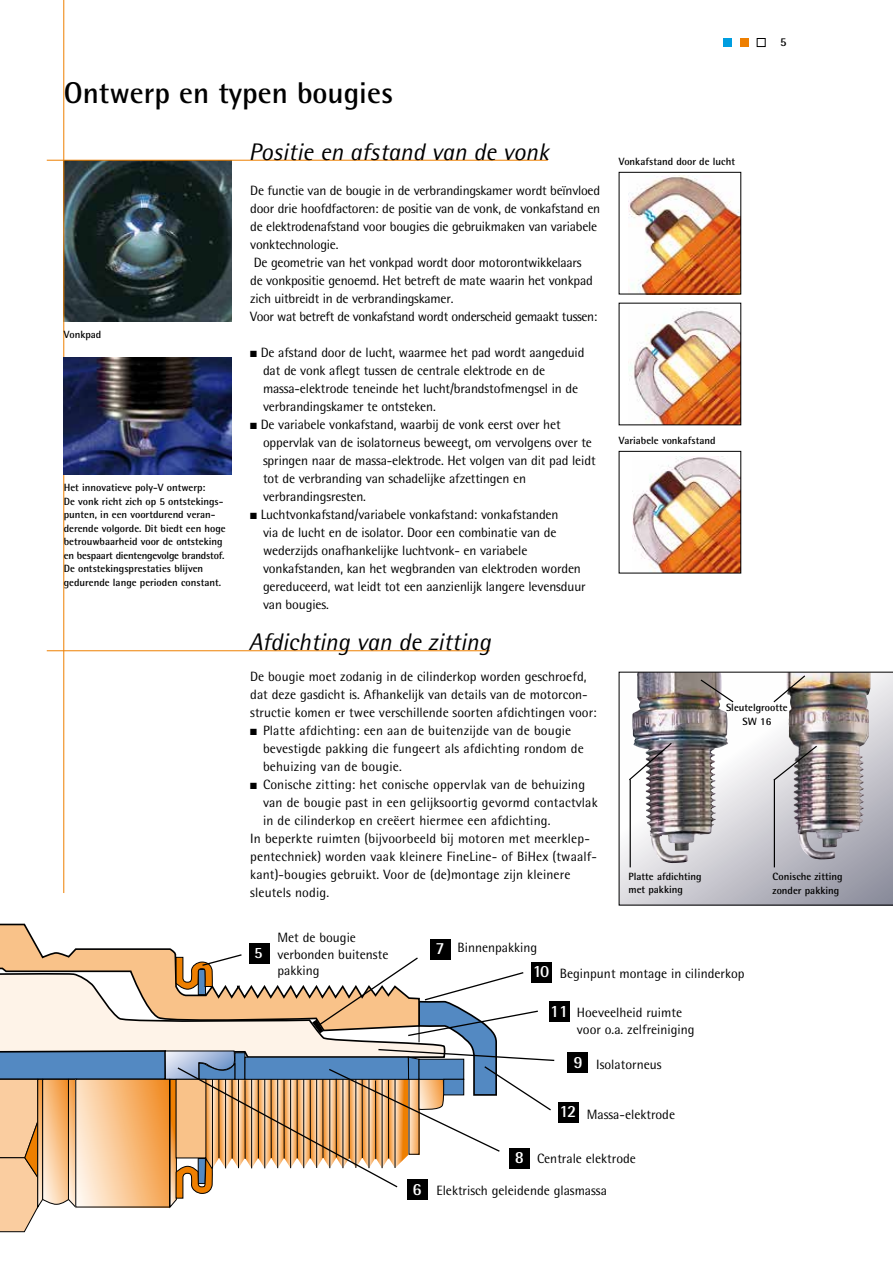
<style>
.page{position:relative;width:893px;height:1263px;background:#fff}
.page>*{position:absolute;margin:0;border:0;box-sizing:border-box;transform-origin:0 0}
.t1{font:700 30px "Agfa Rotis Semisans";color:#000}
.t2{font:italic 24px "Agfa Rotis Semisans";color:#000}
.t3{font:700 17.1px "Agfa Rotis Semisans";color:#fff}
.t4{font:700 15.75px "Agfa Rotis Semisans";color:#fff}
.t5{font:13.5px/18px "Agfa Rotis Semisans";letter-spacing:-.01em;color:#000}
.t6{font:13.5px/18px "Agfa Rotis Semisans";letter-spacing:.01em;color:#000}
.t7{font:700 12px "Agfa Rotis Semisans";color:#000}
.t8{font:700 10.5px/13.5px "Agfa Rotis Semisans";color:#000}
.s1{font-weight:700;font-size:17.1px;color:#fff}
</style>
<div class="page">
<img style="left:64px;top:161px;width:168px;height:160px">
<div style="left:558px;top:1102px;width:21px;height:21px;background:#000"></div>
<div style="left:549px;top:1001px;width:20px;height:21px;background:#000"></div>
<svg style="left:0;top:923px;width:555px;height:309px"></svg>
<div style="left:567px;top:1052px;width:21px;height:21px;background:#000"></div>
<div style="left:531px;top:962px;width:21px;height:21px;background:#000"></div>
<hr style="left:47px;top:160px;width:501px;height:1px;background:#ee7f00">
<hr style="left:47px;top:650px;width:443px;height:1px;background:#ee7f00">
<hr style="left:63px;top:0;width:1px;height:893px;background:#ee7f00">
<img style="left:64px;top:357px;width:168px;height:117px">
<img style="left:628px;top:176px;width:111px;height:116px">
<img style="left:632px;top:456px;width:107px;height:115px">
<img style="left:628px;top:311px;width:111px;height:112px">
<img style="left:619px;top:672px;width:274px;height:233px">
<svg style="left:628px;top:741px;width:45px;height:40px"></svg>
<svg style="left:772px;top:744px;width:46px;height:38px;background:#afabae"></svg>
<svg style="left:772px;top:674px;width:34px;height:30px"></svg>
<svg style="left:699px;top:678px;width:36px;height:26px"></svg>
<hr style="left:630px;top:779px;width:1px;height:88px;background:#000">
<hr style="left:774px;top:779px;width:1px;height:88px;background:#000">
<div style="left:723px;top:38px;width:8px;height:9px;background:#009ee0"></div>
<div style="left:740px;top:38px;width:9px;height:9px;background:#ee7f00"></div>
<div style="left:757px;top:38px;width:8px;height:9px;border:1px solid #000"></div>
<h1 class="t1" style="left:64px;top:75px;width:331px">Ontwerp en typen bougies</h1>
<p class="t8" style="left:64px;top:328px;width:39px">Vonkpad</p>
<p class="t8" style="left:64px;top:481px;width:164px">Het innovatieve poly-V ontwerp:<br>De vonk richt zich op 5 ontstekings&shy;punten, in een voortdurend veran&shy;derende volgorde. Dit biedt een hoge betrouwbaarheid voor de ontsteking en bespaart dientengevolge brandstof.<br>De ontstekingsprestaties blijven gedurende lange perioden constant.</p>
<h2 class="t2" style="left:249px;top:137px;width:301px">Positie en afstand van de vonk</h2>
<p class="t5" style="left:250px;top:182px;width:351px">De functie van de bougie in de verbrandingskamer wordt beïnvloed door drie hoofdfactoren: de positie van de vonk, de vonkafstand en de elektrodenafstand voor bougies die gebruikmaken van variabele vonktechnologie.<br>De geometrie van het vonkpad wordt door motorontwikkelaars<br>de vonkpositie genoemd. Het betreft de mate waarin het vonkpad zich uitbreidt in de verbrandingskamer.<br>Voor wat betreft de vonkafstand wordt onderscheid gemaakt tussen:</p>
<p class="t5" style="left:263px;top:344px;width:323px;text-indent:-13px">■ De afstand door de lucht, waarmee het pad wordt aangeduid dat de vonk aflegt tussen de centrale elektrode en de massa-elektrode teneinde het lucht/brandstofmengsel in de verbrandingskamer te ontsteken.</p>
<p class="t5" style="left:263px;top:416px;width:334px;text-indent:-13px">■ De variabele vonkafstand, waarbij de vonk eerst over het oppervlak van de isolatorneus beweegt, om vervolgens over te springen naar de massa-elektrode. Het volgen van dit pad leidt tot de verbranding van schadelijke afzettingen en verbrandingsresten.</p>
<p class="t5" style="left:263px;top:506px;width:324px;text-indent:-13px">■ Luchtvonkafstand/variabele vonkafstand: vonkafstanden<br>via de lucht en de isolator. Door een combinatie van de wederzijds onafhankelijke luchtvonk- en variabele vonkafstanden, kan het wegbranden van elektroden worden gereduceerd, wat leidt tot een aanzienlijk langere levensduur van bougies.</p>
<h2 class="t2" style="left:249px;top:627px;width:243px">Afdichting van de zitting</h2>
<p class="t8" style="left:619px;top:155px;width:118px">Vonkafstand door de lucht</p>
<p class="t8" style="left:619px;top:433px;width:98px">Variabele vonkafstand</p>
<p class="t7" style="left:780px;top:34px;width:8px">5</p>
<p class="t5" style="left:250px;top:668px;width:348px">De bougie moet zodanig in de cilinderkop worden geschroefd, dat deze gasdicht is. Afhankelijk van details van de motorcon&shy;structie komen er twee verschillende soorten afdichtingen voor:</p>
<p class="t6" style="left:263px;top:722px;width:322px;text-indent:-13px">■ Platte afdichting: een aan de buitenzijde van de bougie bevestigde pakking die fungeert als afdichting rondom de behuizing van de bougie.</p>
<p class="t6" style="left:250px;top:776px;width:336px">■ Conische zitting: het conische oppervlak van de behuizing</p>
<p class="t6" style="left:263px;top:794px;width:336px">van de bougie past in een gelijksoortig gevormd contactvlak</p>
<p class="t6" style="left:263px;top:812px;width:289px">in de cilinderkop en creëert hiermee een afdichting.</p>
<p class="t6" style="left:250px;top:830px;width:341px">In beperkte ruimten (bijvoorbeeld bij motoren met meerklep-</p>
<p class="t6" style="left:250px;top:848px;width:348px">pentechniek) worden vaak kleinere FineLine- of BiHex (twaalf-</p>
<p class="t6" style="left:250px;top:866px;width:322px">kant)-bougies gebruikt. Voor de (de)montage zijn kleinere</p>
<p class="t6" style="left:250px;top:884px;width:80px">sleutels nodig.</p>
<p class="t5" style="left:277px;top:930px;width:112px;line-height:16.2px">Met de bougie verbonden buitenste pakking</p>
<p class="t5" style="left:457px;top:939px;width:81px">Binnenpakking</p>
<p class="t8" style="left:726px;top:701px;width:63px;text-align:center">Sleutelgrootte<br>SW 16</p>
<p class="t8" style="left:628px;top:869px;width:75px">Platte afdichting met pakking</p>
<p class="t8" style="left:773px;top:869px;width:71px">Conische zitting zonder pakking</p>
<p class="t3" style="left:436px;top:938px;width:11px">7</p>
<p class="t4" style="left:254px;top:943px;width:10px">5</p>
<p class="t3" style="left:533px;top:961px;width:18px">10</p>
<p class="t5" style="left:560px;top:964px;width:186px">Beginpunt montage in cilinderkop</p>
<p class="t3" style="left:550px;top:1000px;width:20px">11</p>
<p class="t5" style="left:577px;top:1004px;width:119px;line-height:16.2px">Hoeveelheid ruimte voor o.a. zelfreiniging</p>
<p class="t5" style="left:573px;top:1055px;width:90px"><span class="s1">9</span> Isolatorneus</p>
<p class="t3" style="left:413px;top:1179px;width:11px">6</p>
<p class="t3" style="left:515px;top:1147px;width:11px">8</p>
<p class="t3" style="left:560px;top:1101px;width:18px">12</p>
<p class="t5" style="left:587px;top:1105px;width:90px">Massa-elektrode</p>
<p class="t5" style="left:537px;top:1149px;width:101px">Centrale elektrode</p>
<p class="t5" style="left:436px;top:1181px;width:172px">Elektrisch geleidende glasmassa</p>
</div>
